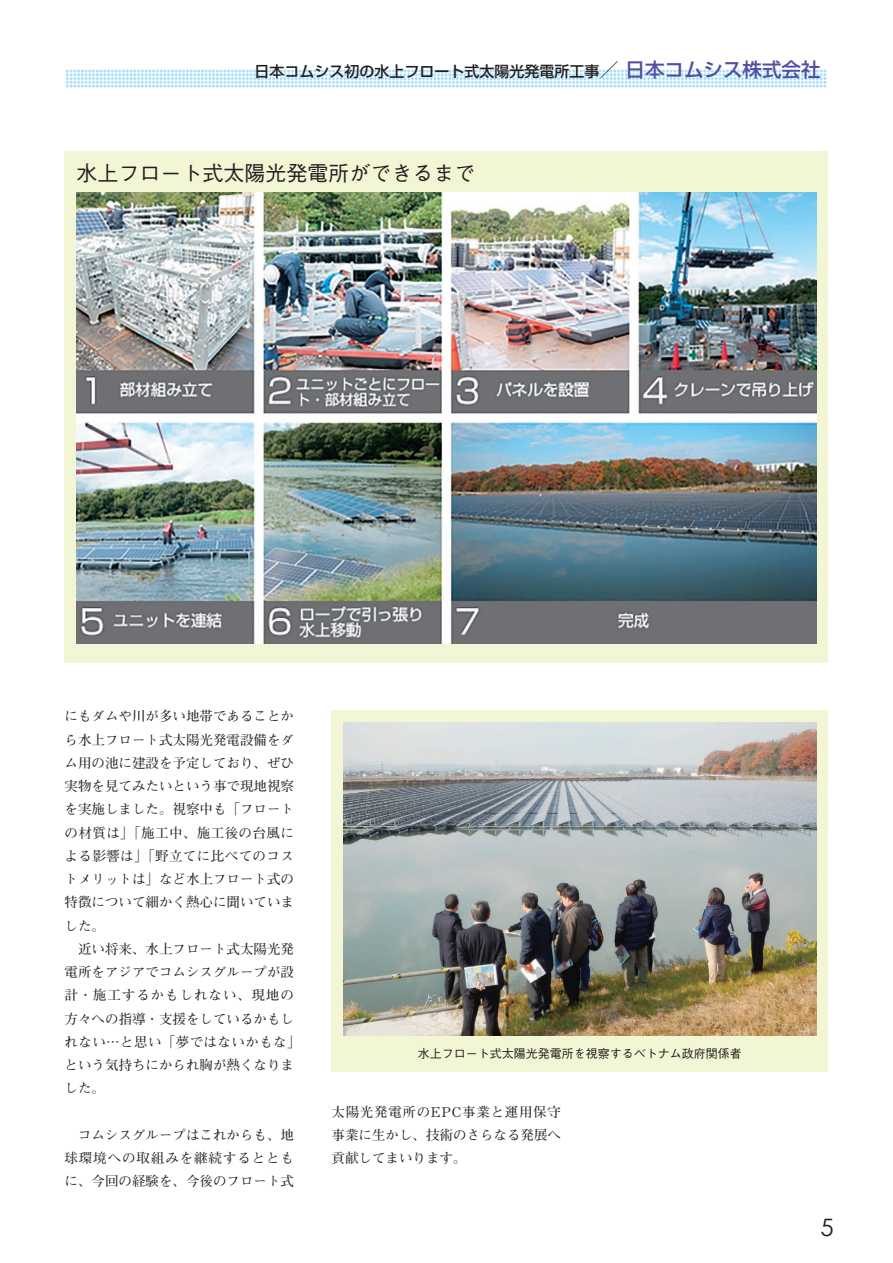
<style>
.page{position:relative;width:893px;height:1263px;background:#fff}
.page>*{position:absolute;margin:0;border:0;box-sizing:border-box;transform-origin:0 0}
.t1{font:24px "Century Gothic";color:#231f20}
.t2{font:500 21px "Gothic BBB Pr 5";color:#231f20}
.t3{font:500 15px "Shin Go Pr 5";color:#231f20}
.t4{font:700 13.5px/23.2px "Futo Min A101 Pr 5";color:#231f20;text-align:justify}
.t5{font:500 12px "Gothic BBB Pr 5";color:#231f20}
.s1{font-size:19.5px}
.s2{font-size:19.5px;color:#504fa1}
</style>
<div class="page">
<svg style="left:66px;top:70px;width:760px;height:18px"></svg>
<div style="left:332px;top:710px;width:496px;height:362px;background:#f2f6d5"></div>
<img style="left:344px;top:722px;width:472px;height:314px">
<div style="left:64px;top:151px;width:764px;height:511px;background:#f2f6d5"></div>
<img style="left:76px;top:193px;width:740px;height:451px">
<p class="t3" style="left:255px;top:59px;width:567px">日本コムシス初の水上フロート式太陽光発電所工事<span class="s1">／</span><span class="s2">日本コムシス株式会社</span></p>
<h2 class="t2" style="left:76px;top:156px;width:400px">水上フロート式太陽光発電所ができるまで</h2>
<p class="t4" style="left:64px;top:704px;width:238px;text-align:left">にもダムや川が多い地帯であることから水上フロート式太陽光発電設備をダム用の池に建設を予定しており、ぜひ実物を見てみたいという事で現地視察を実施しました。視察中も「フロートの材質は」「施工中、施工後の台風による影響は」「野立てに比べてのコストメリットは」など水上フロート式の特徴について細かく熱心に聞いていました。<br>　近い将来、水上フロート式太陽光発電所をアジアでコムシスグループが設計・施工するかもしれない、現地の方々への指導・支援をしているかもしれない…と思い「夢ではないかもな」という気持ちにかられ胸が熱くなりました。</p>
<p class="t4" style="left:64px;top:1122px;width:231px">　コムシスグループはこれからも、地球環境への取組みを継続するとともに、今回の経験を、今後のフロート式</p>
<p class="t5" style="left:418px;top:1044px;width:325px">水上フロート式太陽光発電所を視察するベトナム政府関係者</p>
<p class="t4" style="left:332px;top:1099px;width:231px">太陽光発電所のEPC事業と運用保守事業に生かし、技術のさらなる発展へ貢献してまいります。</p>
<h1 class="t1" style="left:820px;top:1210px;width:15px">5</h1>
</div>
